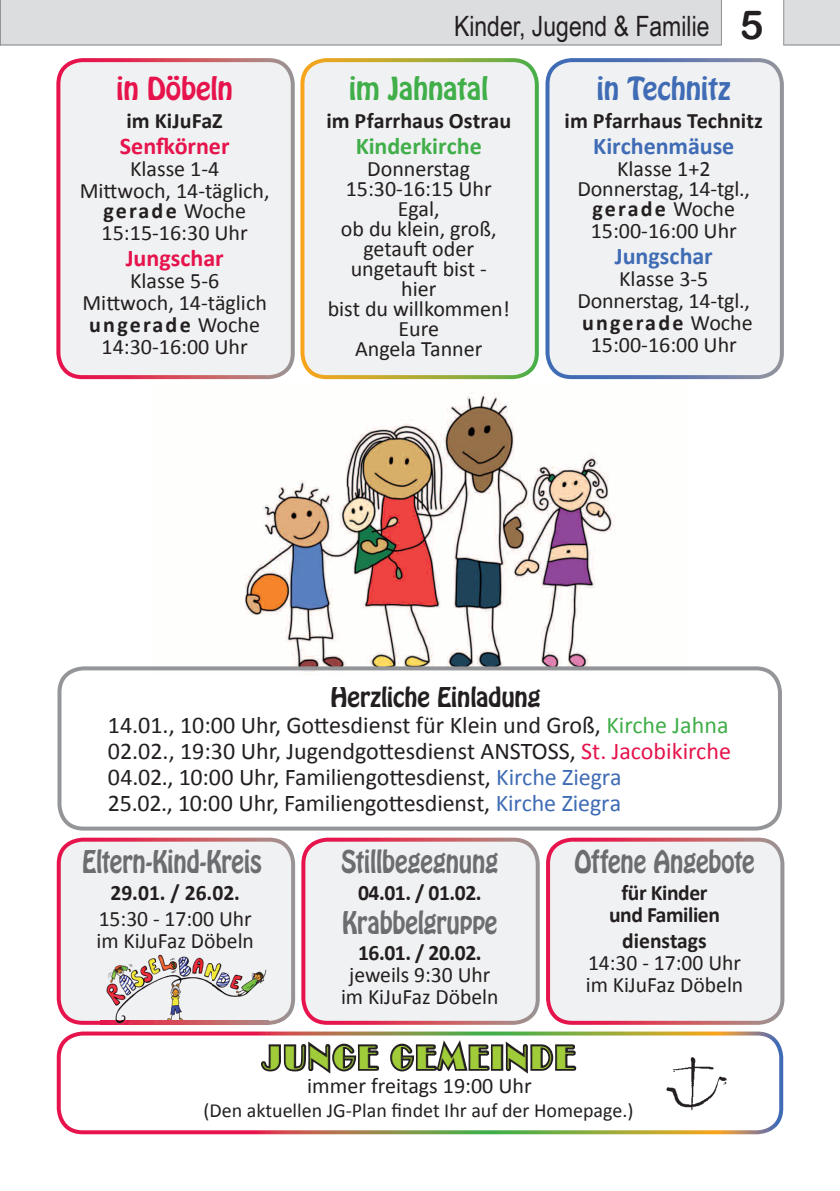
<style>
.page{position:relative;width:840px;height:1191px;background:#fff}
.page>*{position:absolute;margin:0;border:0;box-sizing:border-box;transform-origin:0 0}
.t1{font:33.6px "Broadway";letter-spacing:.13em;color:#a1cc3a;scale:.83 1}
.t2{font:28px "Arial Narrow";color:#231f20}
.t3{font:28px "Hobo Std";letter-spacing:-.015em;color:#40ae49}
.t4{font:28px "Hobo Std";letter-spacing:-.01em;color:#3f6cb5}
.t5{font:28px "Hobo Std";letter-spacing:-.005em;color:#e6134c}
.t6{font:27.6px "Hobo Std";letter-spacing:-.01em;color:#6c6d70;scale:.87 1}
.t7{font:24px/26px "Calibri";color:#231f20}
.t8{font:700 24px "Calibri";color:#3f6cb5}
.t9{font:700 24px "Calibri";color:#e6134c}
.t10{font:24px "Hobo Std";letter-spacing:-.01em;color:#231f20}
.t11{font:700 24px "Calibri";color:#40ae49}
.t12{font:22px/20px "Calibri";color:#231f20;text-align:center}
.t13{font:700 22px "Calibri";color:#231f20}
.t14{font:700 22px/22px "Calibri";letter-spacing:-.02em;color:#231f20;text-align:center}
.t15{font:20px "Calibri";color:#231f20}
.s1{font-weight:700}
.s2{font-family:"Arial Rounded MT Bold";font-size:40px}
.s3{color:#40ae49}
.s4{color:#e6134c}
.s5{color:#3f6cb5}
</style>
<div class="page">
<div style="left:783px;top:0;width:56px;height:45px;background:#dcdddf"></div>
<div style="left:0;top:0;width:721px;height:45px;background:#dcdddf"></div>
<div style="left:300px;top:58px;width:238px;height:321px;background:#f0f1f2"></div>
<div style="left:56px;top:58px;width:238px;height:321px;background:#f0f1f2"></div>
<div style="left:545px;top:58px;width:238px;height:321px;background:#f0f1f2"></div>
<svg style="left:259px;top:830px;width:122px;height:195px"></svg>
<svg style="left:387px;top:830px;width:191px;height:195px"></svg>
<svg style="left:57px;top:1031px;width:725px;height:103px"></svg>
<img style="left:664px;top:1055px;width:63px;height:59px">
<svg style="left:301px;top:837px;width:238px;height:187px"></svg>
<svg style="left:57px;top:837px;width:238px;height:187px"></svg>
<svg style="left:545px;top:837px;width:239px;height:187px"></svg>
<img style="left:100px;top:949px;width:168px;height:76px">
<img style="left:244px;top:392px;width:371px;height:274px">
<svg style="left:57px;top:666px;width:724px;height:164px"></svg>
<p class="t5" style="left:116px;top:69px;width:118px">in Döbeln</p>
<p class="t13" style="left:126px;top:107px;width:98px">im KiJuFaZ</p>
<p class="t9" style="left:120px;top:131px;width:111px">Senfkörner</p>
<p class="t12" style="left:80px;top:158px;width:191px;line-height:22px">Klasse 1-4<br>Mittwoch, 14-täglich,</p>
<p class="t12" style="left:102px;top:200px;width:148px;line-height:22px;text-align:left"><span class="s1">gerade</span> Woche<br>15:15-16:30 Uhr</p>
<p class="t9" style="left:126px;top:243px;width:99px">Jungschar</p>
<p class="t12" style="left:82px;top:270px;width:186px;line-height:22px">Klasse 5-6<br>Mittwoch, 14-täglich <span class="s1">ungerade</span> Woche<br>14:30-16:00 Uhr</p>
<p class="t2" style="left:519px;top:5px;width:246px">Wichtiges in Kürze <span class="s2">5</span></p>
<p class="t2" style="left:454px;top:5px;width:244px">Kinder, Jugend &amp; Famili</p>
<p class="t3" style="left:349px;top:69px;width:141px">im Jahnatal</p>
<p class="t13" style="left:326px;top:107px;width:186px">im Pfarrhaus Ostrau</p>
<p class="t11" style="left:355px;top:131px;width:128px">Kinderkirche</p>
<p class="t12" style="left:327px;top:159px;width:183px">Donnerstag<br>15:30-16:15 Uhr<br>Egal,<br>ob du klein, groß, getauft oder ungetauft bist -<br>hier<br>bist du willkommen!<br>Eure<br>Angela Tanner</p>
<p class="t4" style="left:596px;top:69px;width:135px">in Technitz</p>
<p class="t13" style="left:564px;top:107px;width:200px">im Pfarrhaus Technitz</p>
<p class="t8" style="left:593px;top:131px;width:142px">Kirchenmäuse</p>
<p class="t12" style="left:577px;top:159px;width:174px">Klasse 1+2<br>Donnerstag, 14-tgl., <span class="s1">gerade</span> Woche</p>
<p class="t12" style="left:590px;top:221px;width:148px">15:00-16:00 Uhr</p>
<p class="t8" style="left:614px;top:241px;width:99px">Jungschar</p>
<p class="t12" style="left:577px;top:268px;width:176px;line-height:22px">Klasse 3-5<br>Donnerstag, 14-tgl., <span class="s1">ungerade</span> Woche<br>15:00-16:00 Uhr</p>
<p class="t10" style="left:330px;top:680px;width:212px">Herzliche Einladung</p>
<p class="t7" style="left:108px;top:712px;width:624px">14.01., 10:00 Uhr, Gottesdienst für Klein und Groß, <span class="s3">Kirche Jahna </span>02.02., 19:30 Uhr, Jugendgottesdienst ANSTOSS, <span class="s4">St. Jacobikirche </span>04.02., 10:00 Uhr, Familiengottesdienst, <span class="s5">Kirche Ziegra<br></span>25.02., 10:00 Uhr, Familiengottesdienst, <span class="s5">Kirche Ziegra</span></p>
<p class="t6" style="left:82px;top:843px;width:208px">Eltern-Kind-Kreis</p>
<p class="t13" style="left:110px;top:878px;width:131px">29.01. / 26.02.</p>
<p class="t12" style="left:96px;top:907px;width:159px;line-height:22px;text-align:left">15:30 - 17:00 Uhr im KiJuFaz Döbeln</p>
<p class="t6" style="left:341px;top:843px;width:182px">Stillbegegnung</p>
<p class="t13" style="left:358px;top:878px;width:125px">04.01. / 01.02.</p>
<p class="t6" style="left:342px;top:903px;width:180px">Krabbelgruppe</p>
<p class="t13" style="left:358px;top:938px;width:125px">16.01. / 20.02.</p>
<p class="t12" style="left:341px;top:963px;width:159px;line-height:22px">jeweils 9:30 Uhr im KiJuFaz Döbeln</p>
<p class="t6" style="left:574px;top:843px;width:209px">Offene Angebote</p>
<p class="t14" style="left:608px;top:881px;width:112px">für Kinder und Familien</p>
<p class="t13" style="left:622px;top:926px;width:86px">dienstags</p>
<p class="t12" style="left:585px;top:951px;width:159px;line-height:22px;text-align:left">14:30 - 17:00 Uhr im KiJuFaz Döbeln</p>
<h1 class="t1" style="left:262px;top:1038px;width:376px">JUNGE GEMEINDE</h1>
<p class="t12" style="left:307px;top:1075px;width:226px">immer freitags 19:00 Uhr</p>
<p class="t15" style="left:203px;top:1097px;width:431px">(Den aktuellen JG-Plan findet Ihr auf der Homepage.)</p>
</div>
